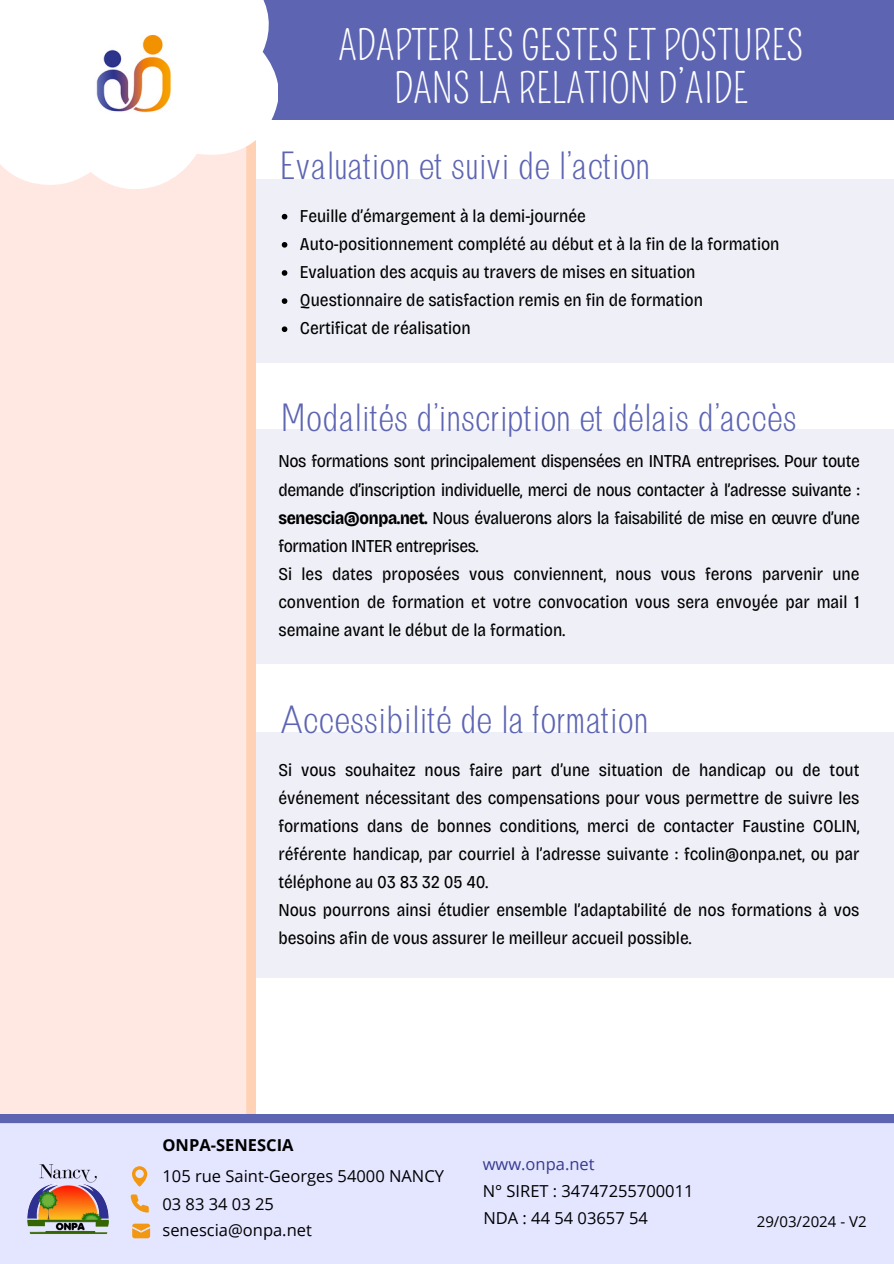
<style>
.page{position:relative;width:894px;height:1264px;background:#fff}
.page>*{position:absolute;margin:0;border:0;box-sizing:border-box;transform-origin:0 0}
.t1{font:40.5px/43.8px "Pompiere";color:#fff;text-align:center}
.t2{font:300 37.5px "Brendon";color:#5d65b2}
.t3{font:semi-condensed 18px/28.2px "Bricolage Grotesque";color:#000}
.t4{font:semi-condensed 18px/28.2px "Bricolage Grotesque";letter-spacing:-.02em;color:#000}
.t5{font:16.5px/28.2px "Open Sans";color:#000}
.t6{font:700 16.5px "Open Sans";color:#000}
.t7{font:16.5px "Open Sans";color:#373a8f}
.t8{font:15px "Open Sans";color:#000}
.s1{font-weight:700}
</style>
<div class="page">
<div style="left:246px;top:0;width:647px;height:119px;background:#5d65b2"></div>
<div style="left:227px;top:179px;width:666px;height:184px;background:#efeff8"></div>
<div style="left:227px;top:732px;width:666px;height:245px;background:#efeff8"></div>
<div style="left:227px;top:429px;width:666px;height:235px;background:#efeff8"></div>
<div style="left:0;top:189px;width:255px;height:925px;background:#ffe8e1"></div>
<svg style="left:0;top:1114px;width:893px;height:149px;background:#dbdcf9"></svg>
<svg style="left:132px;top:1166px;width:15px;height:20px"></svg>
<svg style="left:132px;top:1223px;width:18px;height:15px"></svg>
<svg style="left:131px;top:1194px;width:18px;height:18px"></svg>
<img style="left:28px;top:1164px;width:81px;height:71px">
<svg style="left:282px;top:214px;width:5px;height:5px"></svg>
<svg style="left:282px;top:242px;width:5px;height:6px"></svg>
<svg style="left:282px;top:270px;width:5px;height:6px"></svg>
<svg style="left:282px;top:298px;width:5px;height:6px"></svg>
<svg style="left:282px;top:326px;width:5px;height:6px"></svg>
<div style="left:0;top:0;width:278px;height:189px;background:#fff"></div>
<img style="left:96px;top:35px;width:75px;height:78px">
<h3 class="t1" style="left:338px;top:24px;width:466px">ADAPTER LES GESTES ET POSTURES<br>DANS LA RELATION D’AIDE</h3>
<p class="t2" style="left:279px;top:144px;width:372px">Evaluation et suivi de l’action</p>
<h2 class="t3" style="left:300px;top:202px;width:287px">Feuille d’émargement à la demi-journée</h2>
<h5 class="t3" style="left:300px;top:230px;width:481px">Auto-positionnement complété au début et à la fin de la formation</h5>
<h2 class="t3" style="left:300px;top:258px;width:397px">Evaluation des acquis au travers de mises en situation</h2>
<h5 class="t3" style="left:300px;top:286px;width:404px">Questionnaire de satisfaction remis en fin de formation</h5>
<p class="t3" style="left:300px;top:314px;width:172px">Certificat de réalisation</p>
<p class="t2" style="left:280px;top:395px;width:517px">Modalités d’inscription et délais d’accès</p>
<h1 class="t4" style="left:278px;top:447px;width:583px">Nos formations sont principalement dispensées en INTRA entreprises. Pour toute demande d’inscription individuelle, merci de nous contacter à l’adresse suivante : <span class="s1">senescia@onpa.net.</span> Nous évaluerons alors la faisabilité de mise en œuvre d’une formation INTER entreprises.<br>Si les dates proposées vous conviennent, nous vous ferons parvenir une convention de formation et votre convocation vous sera envoyée par mail 1 semaine avant le début de la formation.</h1>
<p class="t2" style="left:280px;top:697px;width:369px">Accessibilité de la formation</p>
<h5 class="t3" style="left:278px;top:755px;width:582px">Si vous souhaitez nous faire part d’une situation de handicap ou de tout événement nécessitant des compensations pour vous permettre de suivre les formations dans de bonnes conditions, merci de contacter Faustine COLIN, référente handicap, par courriel à l’adresse suivante : fcolin@onpa.net, ou par téléphone au 03 83 32 05 40.<br>Nous pourrons ainsi étudier ensemble l’adaptabilité de nos formations à vos besoins afin de vous assurer le meilleur accueil possible.</h5>
<p class="t6" style="left:162px;top:1133px;width:132px">ONPA-SENESCIA</p>
<p class="t5" style="left:162px;top:1160px;width:283px">105 rue Saint-Georges 54000 NANCY<br>03 83 34 03 25</p>
<p class="t5" style="left:162px;top:1214px;width:151px">senescia@onpa.net</p>
<p class="t7" style="left:482px;top:1152px;width:113px">www.onpa.net</p>
<p class="t5" style="left:483px;top:1203px;width:166px">NDA : 44 54 03657 54</p>
<p class="t5" style="left:482px;top:1176px;width:212px">N° SIRET : 34747255700011</p>
<h5 class="t8" style="left:756px;top:1210px;width:111px">29/03/2024 - V2</h5>
</div>
